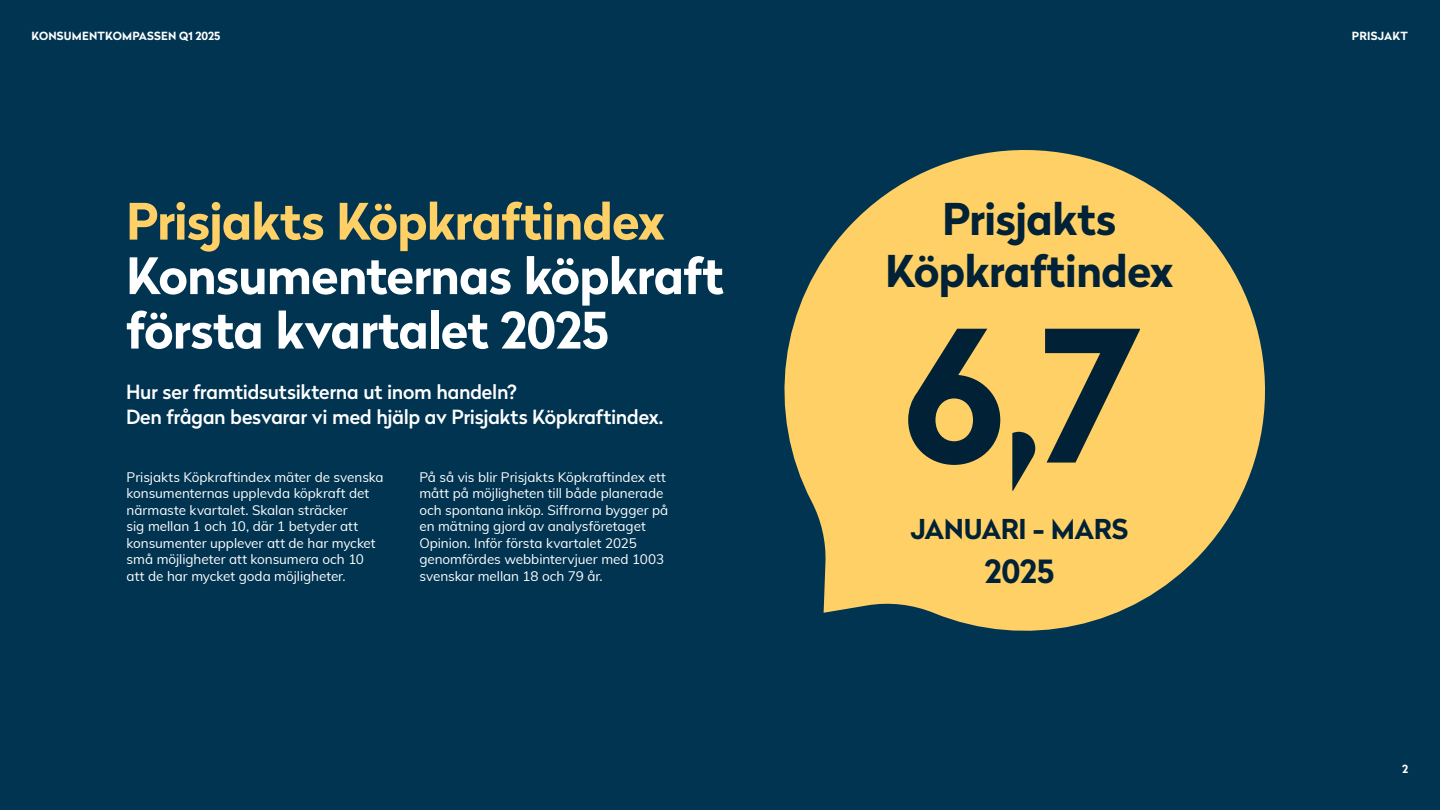
<style>
.page{position:relative;width:1440px;height:810px;background:#003451}
.page>*{position:absolute;margin:0;border:0;box-sizing:border-box;transform-origin:0 0}
.Stora_rubriker{font:700 182.1px "Radikal";color:#012236}
.Stora_rubriker-2{font:700 50.03px/54.4px "Radikal";letter-spacing:-.02em;color:#fff}
.Stora_rubriker-3{font:700 50.03px "Radikal";letter-spacing:-.02em;color:#ffd065}
.Stora_rubriker-4{font:700 43.72px "Radikal";letter-spacing:-.02em;color:#012236}
.Stora_rubriker-5{font:700 31.88px "Radikal";color:#012236}
.Stora_rubriker-6{font:700 27.3px "Radikal";letter-spacing:-.015em;color:#012236}
.Mellanrubrik{font:500 19.5px/24.8px "Radikal";letter-spacing:-.015em;color:#fff}
.Brödtext{font:13.5px/16.5px "Muli";letter-spacing:-.005em;color:#fff}
.t1{font:700 11.25px "Radikal";letter-spacing:.02em;color:#fff}
</style>
<div class="page">
<svg style="left:784px;top:150px;width:481px;height:481px;fill:#ffd065"></svg>
<p class="t1" style="left:31px;top:28px;width:190px">KONSUMENTKOMPASSEN Q1 2025</p>
<p class="t1" style="left:1352px;top:28px;width:58px">PRISJAKT</p>
<p class="Stora_rubriker-3" style="left:126px;top:185px;width:540px">Prisjakts Köpkraftindex</p>
<p class="Stora_rubriker-2" style="left:126px;top:248px;width:599px">Konsumenternas köpkraft första kvartalet 2025</p>
<p class="Mellanrubrik" style="left:126px;top:379px;width:539px">Hur ser framtidsutsikterna ut inom handeln?<br>Den frågan besvarar vi med hjälp av Prisjakts Köpkraftindex.</p>
<p class="Brödtext" style="left:127px;top:468px;width:259px">Prisjakts Köpkraftindex mäter de svenska konsumenternas upplevda köpkraft det närmaste kvartalet. Skalan sträcker<br>sig mellan 1 och 10, där 1 betyder att konsumenter upplever att de har mycket små möjligheter att konsumera och 10 att de har mycket goda möjligheter.</p>
<p class="Brödtext" style="left:419px;top:468px;width:251px">På så vis blir Prisjakts Köpkraftindex ett mått på möjligheten till både planerade och spontana inköp. Siffrorna bygger på en mätning gjord av analysföretaget Opinion. Inför första kvartalet 2025 genomfördes webbintervjuer med 1003 svenskar mellan 18 och 79 år.</p>
<p class="Stora_rubriker-4" style="left:942px;top:187px;width:176px">Prisjakts</p>
<p class="Stora_rubriker-4" style="left:885px;top:239px;width:290px">Köpkraftindex</p>
<p class="Stora_rubriker" style="left:903px;top:263px;width:239px">6,7</p>
<p class="Stora_rubriker-6" style="left:910px;top:509px;width:219px">JANUARI - MARS</p>
<p class="Stora_rubriker-5" style="left:984px;top:548px;width:71px">2025</p>
<p class="t1" style="left:1402px;top:761px;width:8px">2</p>
</div>
